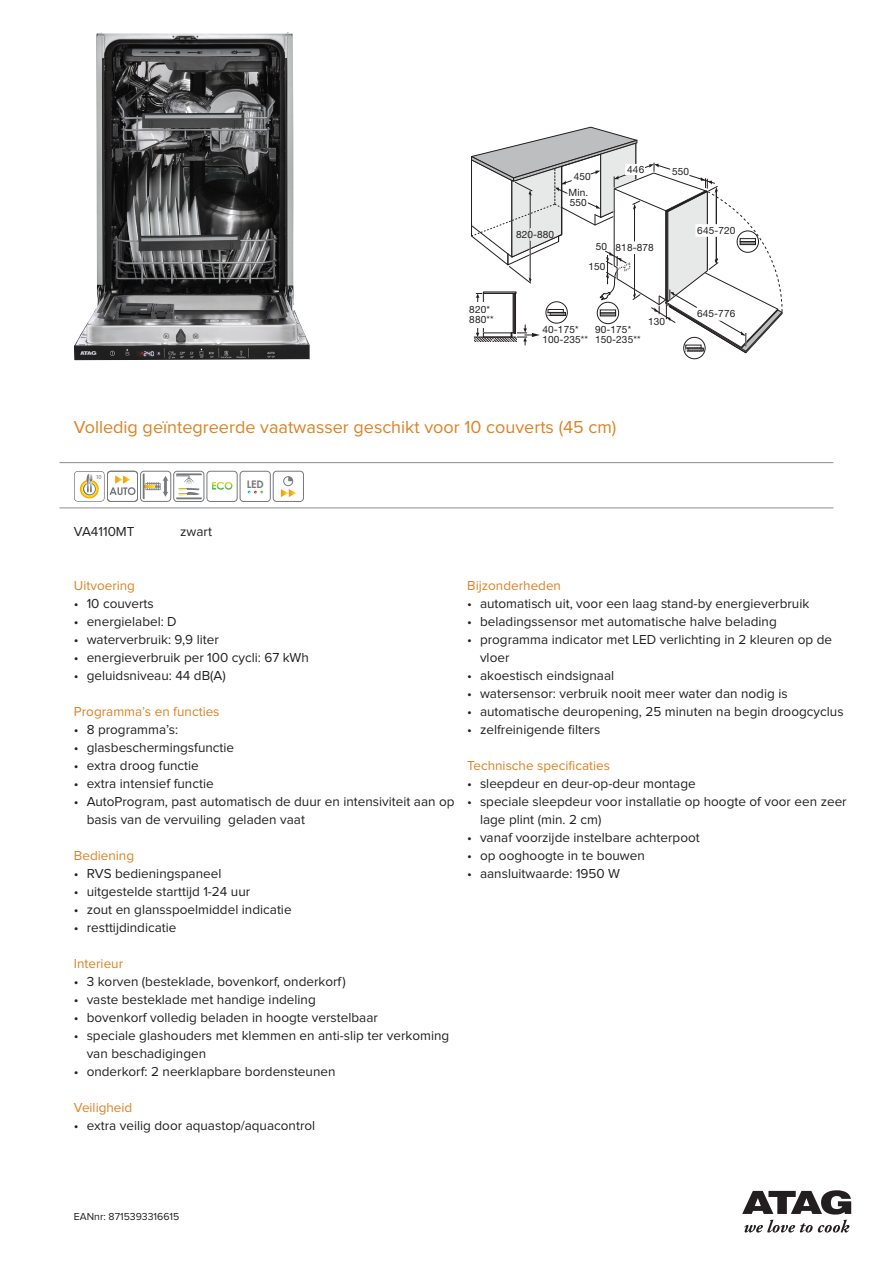
<style>
.page{position:relative;width:893px;height:1263px;background:#fff}
.page>*{position:absolute;margin:0;border:0;box-sizing:border-box;transform-origin:0 0}
.Productnaam{font:18px "Proxima Nova";color:#db8225}
.type_overzicht{font:13.5px/18px "Proxima Nova";color:#231f20}
.producttekst_tussenk{font:13.5px "Proxima Nova";color:#db8225}
.EANnr{font:10.5px "Proxima Nova";color:#231f20}
.t1{font:700 10.5px "Century Gothic";color:#76787b}
.t2{font:10.05px/10.1px "Helvetica Neue LT Std";letter-spacing:.01em;color:#231f20}
.t3{font:6.15px "Century Gothic";color:#76787b}
</style>
<div class="page">
<hr style="left:60px;top:462px;width:773px;height:1px;background:#8a8c8f">
<hr style="left:60px;top:508px;width:773px;height:1px;background:#8a8c8f">
<svg style="left:744px;top:1220px;width:105px;height:12px"></svg>
<svg style="left:742px;top:1190px;width:109px;height:24px"></svg>
<img style="left:74px;top:32px;width:236px;height:328px">
<div style="left:107px;top:471px;width:31px;height:31px;border:1px solid #76787b;border-radius:3px"></div>
<svg style="left:74px;top:471px;width:62px;height:31px"></svg>
<div style="left:140px;top:471px;width:31px;height:31px;border:1px solid #76787b;border-radius:3px"></div>
<svg style="left:143px;top:473px;width:25px;height:26px"></svg>
<div style="left:173px;top:471px;width:31px;height:31px;border:1px solid #76787b;border-radius:3px"></div>
<svg style="left:176px;top:473px;width:26px;height:26px"></svg>
<svg style="left:212px;top:482px;width:20px;height:8px"></svg>
<div style="left:207px;top:471px;width:30px;height:31px;border:1px solid #76787b;border-radius:3px"></div>
<div style="left:240px;top:471px;width:31px;height:31px;border:1px solid #76787b;border-radius:3px"></div>
<svg style="left:248px;top:491px;width:15px;height:2px"></svg>
<div style="left:283px;top:476px;width:10px;height:10px;border:1px solid #76787b;border-radius:50%"></div>
<svg style="left:288px;top:477px;width:5px;height:4px"></svg>
<div style="left:273px;top:471px;width:31px;height:31px;border:1px solid #76787b;border-radius:3px"></div>
<svg style="left:281px;top:489px;width:15px;height:8px"></svg>
<div style="left:683px;top:337px;width:22px;height:22px;border:1px solid #231f20;border-radius:50%"></div>
<svg style="left:471px;top:127px;width:311px;height:226px"></svg>
<p class="t2" style="left:469px;top:304px;width:26px">820*<br>880**</p>
<p class="t2" style="left:516px;top:229px;width:40px">820-880</p>
<p class="t2" style="left:574px;top:172px;width:18px">450</p>
<p class="t2" style="left:568px;top:187px;width:21px">Min.<br>550</p>
<p class="t2" style="left:627px;top:164px;width:18px">446</p>
<p class="t2" style="left:672px;top:166px;width:18px">550</p>
<p class="t2" style="left:588px;top:236px;width:20px;line-height:20.5px;text-align:right">50<br>150</p>
<p class="t2" style="left:616px;top:242px;width:40px">818-878</p>
<p class="t2" style="left:697px;top:225px;width:40px">645-720</p>
<p class="t2" style="left:543px;top:324px;width:47px">40-175*<br>100-235**</p>
<p class="t2" style="left:595px;top:324px;width:47px">90-175*<br>150-235**</p>
<p class="t2" style="left:648px;top:316px;width:18px">130</p>
<p class="t2" style="left:697px;top:308px;width:40px">645-776</p>
<p class="Productnaam" style="left:74px;top:419px;width:544px">Volledig geïntegreerde vaatwasser geschikt voor 10 couverts (45 cm)</p>
<p class="t3" style="left:96px;top:473px;width:7px">10</p>
<p class="t1" style="left:247px;top:476px;width:18px">LED</p>
<p class="type_overzicht" style="left:74px;top:523px;width:62px">VA4110MT</p>
<p class="type_overzicht" style="left:180px;top:523px;width:33px">zwart</p>
<p class="producttekst_tussenk" style="left:74px;top:579px;width:63px">Uitvoering</p>
<p class="type_overzicht" style="left:74px;top:595px;width:81px">• 10 couverts</p>
<p class="type_overzicht" style="left:74px;top:613px;width:104px">• energielabel: D</p>
<p class="type_overzicht" style="left:74px;top:631px;width:146px">• waterverbruik: 9,9 liter</p>
<p class="type_overzicht" style="left:74px;top:649px;width:236px">• energieverbruik per 100 cycli: 67 kWh</p>
<p class="type_overzicht" style="left:74px;top:667px;width:153px">• geluidsniveau: 44 dB(A)</p>
<p class="producttekst_tussenk" style="left:74px;top:705px;width:147px">Programma’s en functies</p>
<p class="type_overzicht" style="left:74px;top:721px;width:106px">• 8 programma’s:</p>
<p class="type_overzicht" style="left:74px;top:739px;width:162px">• glasbeschermingsfunctie</p>
<p class="type_overzicht" style="left:74px;top:757px;width:126px">• extra droog functie</p>
<p class="type_overzicht" style="left:74px;top:775px;width:141px">• extra intensief functie</p>
<p class="type_overzicht" style="left:87px;top:793px;width:369px;text-indent:-13px">• AutoProgram, past automatisch de duur en intensiviteit aan op basis van de vervuiling geladen vaat</p>
<p class="producttekst_tussenk" style="left:74px;top:849px;width:62px">Bediening</p>
<p class="type_overzicht" style="left:74px;top:865px;width:149px">• RVS bedieningspaneel</p>
<p class="type_overzicht" style="left:74px;top:883px;width:178px">• uitgestelde starttijd 1-24 uur</p>
<p class="type_overzicht" style="left:74px;top:901px;width:219px">• zout en glansspoelmiddel indicatie</p>
<p class="type_overzicht" style="left:74px;top:919px;width:104px">• resttijdindicatie</p>
<p class="producttekst_tussenk" style="left:74px;top:957px;width:51px">Interieur</p>
<p class="type_overzicht" style="left:74px;top:973px;width:273px">• 3 korven (besteklade, bovenkorf, onderkorf)</p>
<p class="type_overzicht" style="left:74px;top:991px;width:243px">• vaste besteklade met handige indeling</p>
<p class="type_overzicht" style="left:74px;top:1009px;width:305px">• bovenkorf volledig beladen in hoogte verstelbaar</p>
<p class="type_overzicht" style="left:87px;top:1027px;width:364px;text-indent:-13px">• speciale glashouders met klemmen en anti-slip ter verkoming van beschadigingen</p>
<p class="type_overzicht" style="left:74px;top:1063px;width:263px">• onderkorf: 2 neerklapbare bordensteunen</p>
<p class="producttekst_tussenk" style="left:74px;top:1101px;width:60px">Veiligheid</p>
<p class="type_overzicht" style="left:74px;top:1117px;width:243px">• extra veilig door aquastop/aquacontrol</p>
<p class="producttekst_tussenk" style="left:467px;top:579px;width:95px">Bijzonderheden</p>
<p class="type_overzicht" style="left:467px;top:595px;width:344px">• automatisch uit, voor een laag stand-by energieverbruik</p>
<p class="type_overzicht" style="left:467px;top:613px;width:311px">• beladingssensor met automatische halve belading</p>
<p class="type_overzicht" style="left:480px;top:631px;width:354px;text-indent:-13px">• programma indicator met LED verlichting in 2 kleuren op de vloer</p>
<p class="type_overzicht" style="left:467px;top:667px;width:148px">• akoestisch eindsignaal</p>
<p class="type_overzicht" style="left:467px;top:685px;width:322px">• watersensor: verbruik nooit meer water dan nodig is</p>
<p class="type_overzicht" style="left:467px;top:703px;width:378px">• automatische deuropening, 25 minuten na begin droogcyclus</p>
<p class="type_overzicht" style="left:467px;top:721px;width:135px">• zelfreinigende filters</p>
<p class="producttekst_tussenk" style="left:467px;top:759px;width:144px">Technische specificaties</p>
<p class="type_overzicht" style="left:467px;top:775px;width:230px">• sleepdeur en deur-op-deur montage</p>
<p class="type_overzicht" style="left:480px;top:793px;width:368px;text-indent:-13px">• speciale sleepdeur voor installatie op hoogte of voor een zeer lage plint (min. 2 cm)</p>
<p class="type_overzicht" style="left:467px;top:829px;width:234px">• vanaf voorzijde instelbare achterpoot</p>
<p class="type_overzicht" style="left:467px;top:847px;width:179px">• op ooghoogte in te bouwen</p>
<p class="type_overzicht" style="left:467px;top:865px;width:154px">• aansluitwaarde: 1950 W</p>
<p class="EANnr" style="left:74px;top:1212px;width:107px">EANnr: 8715393316615</p>
</div>
